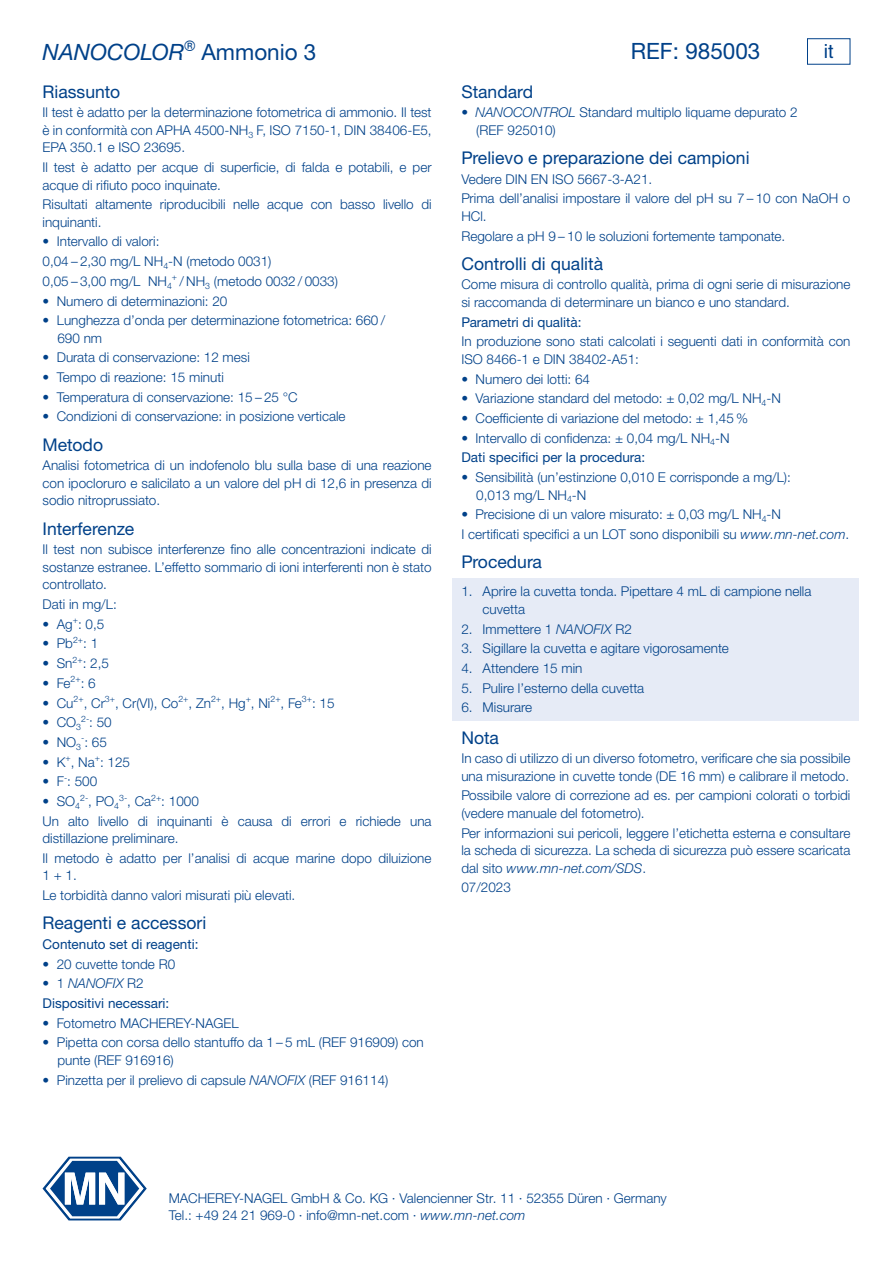
<style>
.page{position:relative;width:893px;height:1263px;background:#fff}
.page>*{position:absolute;margin:0;border:0;box-sizing:border-box;transform-origin:0 0}
.t1{font:italic 22.5px "Helvetica Neue LTW1 G";color:#004189}
.t2{font:22.5px "Helvetica Neue LTW1 G";color:#004189}
.t3{font:19.5px "Helvetica LT Pro";color:#004189}
.t4{font:17.55px "Helvetica Neue LTW1 G";color:#004189}
.t5{font:300 13.5px/17.5px "Helvetica Neue LTW1 G";color:#004189}
.t6{font:13.5px/19.6px "Helvetica Neue LTW1 G";color:#004189}
.t7{font:300 8.7px "Helvetica Neue LTW1 G";color:#004189}
.s1{font-style:normal}
.s2{font-size:13.5px}
.s3{font-weight:300}
.s4{font-weight:300;font-style:italic}
.s5{font-style:italic}
.s6{font-weight:400}
</style>
<div class="page">
<svg style="left:43px;top:1157px;width:104px;height:63px"></svg>
<div style="left:807px;top:38px;width:43px;height:27px;border:1px solid #004189"></div>
<div style="left:453px;top:578px;width:406px;height:44px;background:#e6ebf6"></div>
<div style="left:453px;top:615px;width:406px;height:27px;background:#e6ebf6"></div>
<div style="left:453px;top:635px;width:406px;height:26px;background:#e6ebf6"></div>
<div style="left:453px;top:655px;width:406px;height:26px;background:#e6ebf6"></div>
<div style="left:453px;top:674px;width:406px;height:27px;background:#e6ebf6"></div>
<div style="left:453px;top:694px;width:406px;height:26px;background:#e6ebf6"></div>
<h1 class="t1" style="left:43px;top:38px;width:275px">NANOCOLOR<sup>®</sup> <span class="s1">Ammonio 3</span></h1>
<h2 class="t3" style="left:824px;top:40px;width:11px">it</h2>
<h1 class="t2" style="left:631px;top:37px;width:131px">REF: 985003</h1>
<p class="t4" style="left:43px;top:80px;width:79px">Riassunto</p>
<p class="t5" style="left:43px;top:104px;width:391px;text-align:justify">Il test è adatto per la determinazione fotometrica di ammonio. Il test è in conformità con APHA 4500-NH<sub>3</sub> F, ISO 7150‑1, DIN 38406‑E5, EPA 350.1 e ISO 23695.</p>
<p class="t5" style="left:43px;top:158px;width:391px">Il test è adatto per acque di superficie, di falda e potabili, e per acque di rifiuto poco inquinate.</p>
<p class="t5" style="left:43px;top:196px;width:391px">Risultati altamente riproducibili nelle acque con basso livello di inquinanti.</p>
<p class="t5" style="left:43px;top:232px;width:297px;line-height:19.6px">• Intervallo di valori:<br>0,04 – 2,30 mg/L NH<sub>4</sub>-N (metodo 0031)<br>0,05 – 3,00 mg/L NH<sub>4</sub><sup>+</sup> / NH<sub>3</sub> (metodo 0032 / 0033)</p>
<p class="t5" style="left:43px;top:292px;width:186px">• Numero di determinazioni: 20</p>
<p class="t5" style="left:57px;top:312px;width:329px;text-indent:-15px">• Lunghezza d’onda per determinazione fotometrica: 660 /<br>690 nm</p>
<p class="t5" style="left:43px;top:349px;width:209px">• Durata di conservazione: 12 mesi</p>
<p class="t5" style="left:43px;top:368px;width:183px">• Tempo di reazione: 15 minuti</p>
<p class="t5" style="left:43px;top:388px;width:257px">• Temperatura di conservazione: 15 – 25 °C</p>
<p class="t5" style="left:43px;top:408px;width:305px">• Condizioni di conservazione: in posizione verticale</p>
<p class="t4" style="left:43px;top:434px;width:62px">Metodo</p>
<p class="t5" style="left:43px;top:457px;width:391px;text-align:justify">Analisi fotometrica di un indofenolo blu sulla base di una reazione con ipocloruro e salicilato a un valore del pH di 12,6 in presenza di sodio nitroprussiato.</p>
<p class="t4" style="left:43px;top:518px;width:93px">Interferenze</p>
<p class="t5" style="left:43px;top:541px;width:391px;text-align:justify">Il test non subisce interferenze fino alle concentrazioni indicate di sostanze estranee. L’effetto sommario di ioni interferenti non è stato controllato.</p>
<p class="t5" style="left:43px;top:595px;width:76px">Dati in mg/L:</p>
<p class="t5" style="left:43px;top:615px;width:63px">• Ag<sup>+</sup>: 0,5</p>
<p class="t5" style="left:43px;top:635px;width:57px">• Pb<sup>2+</sup>: 1</p>
<p class="t5" style="left:43px;top:654px;width:68px">• Sn<sup>2+</sup>: 2,5</p>
<p class="t5" style="left:43px;top:674px;width:55px">• Fe<sup>2+</sup>: 6</p>
<p class="t5" style="left:43px;top:694px;width:294px">• Cu<sup>2+</sup>, Cr<sup>3+</sup>, Cr(VI), Co<sup>2+</sup>, Zn<sup>2+</sup>, Hg<sup>+</sup>, Ni<sup>2+</sup>, Fe<sup>3+</sup>: 15</p>
<p class="t5" style="left:43px;top:713px;width:71px">• CO<sub>3</sub><sup>2-</sup>: 50</p>
<p class="t5" style="left:43px;top:733px;width:66px">• NO<sub>3</sub><sup>-</sup>: 65</p>
<p class="t5" style="left:43px;top:753px;width:89px">• K<sup>+</sup>, Na<sup>+</sup>: 125</p>
<p class="t5" style="left:43px;top:773px;width:56px">• F<sup>-</sup>: 500</p>
<p class="t5" style="left:43px;top:792px;width:39px">• SO<sub>4</sub></p>
<p class="t7" style="left:80px;top:792px;width:41px">2-<span class="s2">, PO</span>4</p>
<p class="t5" style="left:43px;top:791px;width:391px;line-height:19.6px;text-indent:77px"><sup>3-</sup>, Ca<sup>2+</sup>: 1000<br>Un alto livello di inquinanti è causa di errori e richiede una</p>
<p class="t5" style="left:43px;top:828px;width:391px;line-height:19.6px">distillazione preliminare.<br>Il metodo è adatto per l’analisi di acque marine dopo diluizione</p>
<p class="t5" style="left:43px;top:866px;width:254px;line-height:19.6px">1+1.<br>Le torbidità danno valori misurati più elevati.</p>
<p class="t4" style="left:43px;top:912px;width:165px">Reagenti e accessori</p>
<p class="t6" style="left:43px;top:934px;width:157px">Contenuto set di reagenti:</p>
<p class="t5" style="left:43px;top:955px;width:134px">• 20 cuvette tonde R0</p>
<p class="t6" style="left:43px;top:973px;width:128px"><span class="s3">• 1</span> <span class="s4">NANOFIX</span> <span class="s3">R2<br></span>Dispositivi necessari:</p>
<p class="t5" style="left:43px;top:1014px;width:198px">• Fotometro MACHEREY‑NAGEL</p>
<p class="t5" style="left:57px;top:1034px;width:368px;text-indent:-15px">• Pipetta con corsa dello stantuffo da 1 – 5 mL (REF 916909) con punte (REF 916916)</p>
<p class="t5" style="left:43px;top:1071px;width:347px">• Pinzetta per il prelievo di capsule <span class="s5">NANOFIX</span> (REF 916114)</p>
<p class="t4" style="left:461px;top:80px;width:73px">Standard</p>
<p class="t5" style="left:476px;top:104px;width:323px;text-indent:-15px">• <span class="s5">NANOCONTROL</span> Standard multiplo liquame depurato 2 (REF 925010)</p>
<p class="t4" style="left:461px;top:147px;width:290px">Prelievo e preparazione dei campioni</p>
<p class="t5" style="left:461px;top:169px;width:391px;line-height:19.6px">Vedere DIN EN ISO 5667‑3‑A21.<br>Prima dell’analisi impostare il valore del pH su 7 – 10 con NaOH o</p>
<p class="t5" style="left:461px;top:206px;width:325px;line-height:19.6px">HCl.<br>Regolare a pH 9 – 10 le soluzioni fortemente tamponate.</p>
<p class="t4" style="left:461px;top:253px;width:143px">Controlli di qualità</p>
<p class="t5" style="left:461px;top:276px;width:391px">Come misura di controllo qualità, prima di ogni serie di misurazione si raccomanda di determinare un bianco e uno standard.</p>
<p class="t6" style="left:461px;top:312px;width:122px">Parametri di qualità:</p>
<p class="t5" style="left:461px;top:333px;width:391px">In produzione sono stati calcolati i seguenti dati in conformità con<br>ISO 8466‑1 e DIN 38402‑A51:</p>
<p class="t5" style="left:461px;top:370px;width:130px">• Numero dei lotti: 64</p>
<p class="t5" style="left:461px;top:390px;width:321px">• Variazione standard del metodo: ± 0,02 mg/L NH<sub>4</sub>-N</p>
<p class="t5" style="left:461px;top:409px;width:288px">• Coefficiente di variazione del metodo: ± 1,45 %</p>
<p class="t5" style="left:461px;top:428px;width:270px;line-height:19.6px">• Intervallo di confidenza: ± 0,04 mg/L NH<sub>4</sub>-N<br><span class="s6">Dati specifici per la procedura:</span></p>
<p class="t5" style="left:476px;top:468px;width:316px;text-indent:-15px">• Sensibilità (un’estinzione 0,010 E corrisponde a mg/L):<br>0,013 mg/L NH<sub>4</sub>-N</p>
<p class="t5" style="left:461px;top:504px;width:389px;line-height:19.6px">• Precisione di un valore misurato: ± 0,03 mg/L NH<sub>4</sub>-N<br>I certificati specifici a un LOT sono disponibili su <span class="s5">www.mn-net.com</span>.</p>
<p class="t4" style="left:461px;top:551px;width:82px">Procedura</p>
<p class="t5" style="left:483px;top:583px;width:330px;text-indent:-21px">1. Aprire la cuvetta tonda. Pipettare 4 mL di campione nella cuvetta</p>
<p class="t5" style="left:461px;top:620px;width:172px">2. Immettere 1 <span class="s5">NANOFIX</span> R2</p>
<p class="t5" style="left:461px;top:639px;width:269px">3. Sigillare la cuvetta e agitare vigorosamente</p>
<p class="t5" style="left:461px;top:659px;width:123px">4. Attendere 15 min</p>
<p class="t5" style="left:461px;top:679px;width:184px">5. Pulire l’esterno della cuvetta</p>
<p class="t5" style="left:461px;top:698px;width:72px">6. Misurare</p>
<p class="t4" style="left:461px;top:726px;width:39px">Nota</p>
<p class="t5" style="left:461px;top:750px;width:391px">In caso di utilizzo di un diverso fotometro, verificare che sia possibile una misurazione in cuvette tonde (DE 16 mm) e calibrare il metodo.</p>
<p class="t5" style="left:461px;top:787px;width:391px">Possibile valore di correzione ad es. per campioni colorati o torbidi (vedere manuale del fotometro).</p>
<p class="t5" style="left:461px;top:824px;width:391px;text-align:justify">Per informazioni sui pericoli, leggere l’etichetta esterna e consultare la scheda di sicurezza. La scheda di sicurezza può essere scaricata dal sito <span class="s5">www.mn-net.com/SDS</span>.</p>
<p class="t5" style="left:461px;top:879px;width:51px">07/2023</p>
<p class="t5" style="left:169px;top:1189px;width:500px">MACHEREY-NAGEL GmbH &amp; Co. KG · Valencienner Str. 11 · 52355 Düren · Germany<br>Tel.: +49 24 21 969-0 · info@mn-net.com · <span class="s5">www.mn-net.com</span></p>
</div>
